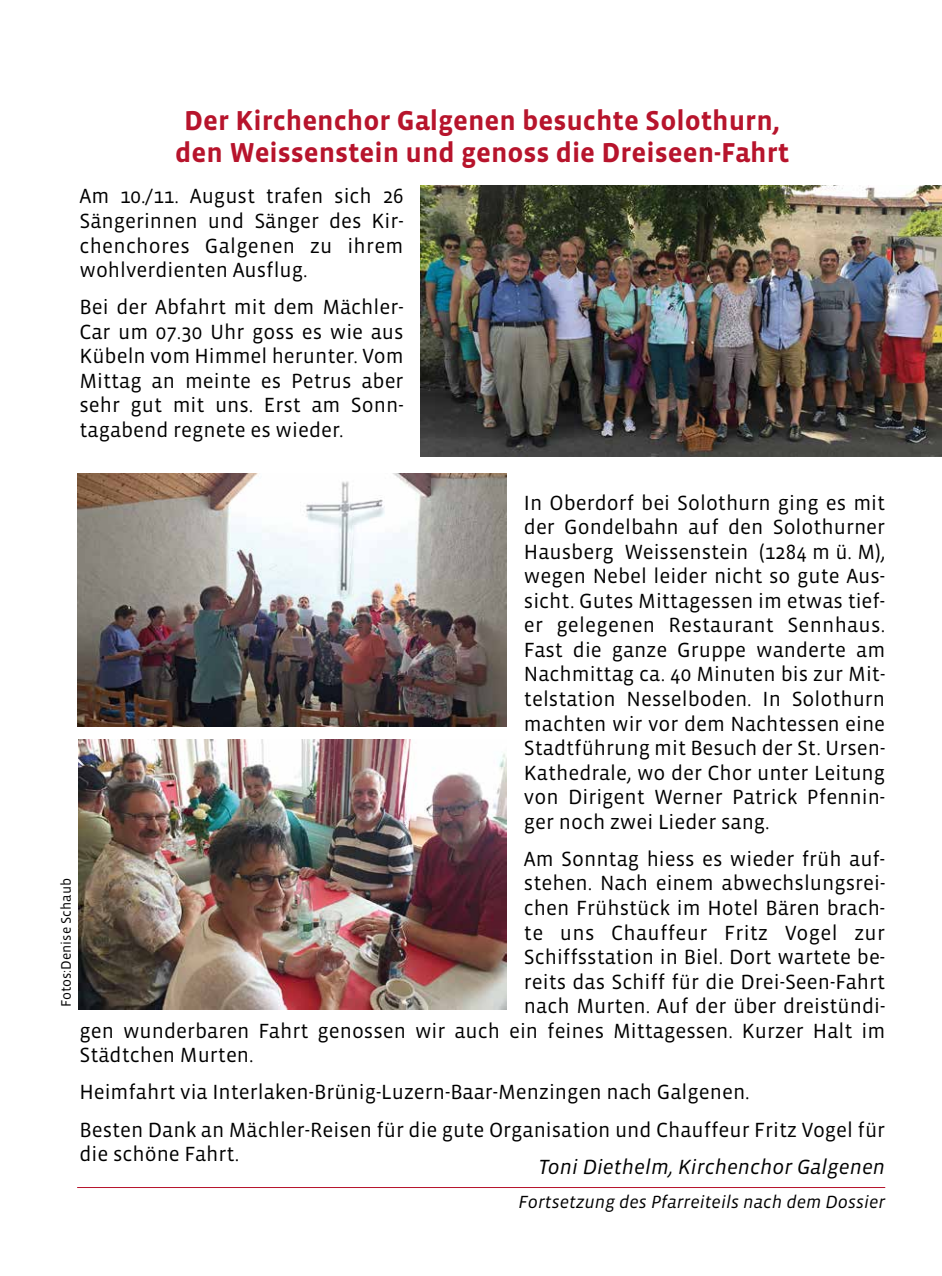
<style>
.page{position:relative;width:942px;height:1276px;background:#fff}
.page>*{position:absolute;margin:0;border:0;box-sizing:border-box;transform-origin:0 0}
.t1{font:700 28px/32.6px "Vista Sans";color:#b7142c;text-align:center}
.t2{font:21px/24.6px "Vista Sans";color:#000;text-align:justify}
.t3{font:italic 21px "Vista Sans";color:#000}
.t4{font:italic 18px "Vista Sans";color:#000}
.t5{font:14px "Vista Sans";color:#000}
</style>
<div class="page">
<img style="left:420px;top:186px;width:521px;height:270px">
<img style="left:77px;top:474px;width:429px;height:253px">
<img style="left:78px;top:739px;width:428px;height:270px">
<hr style="left:77px;top:1187px;width:807px;height:1px;background:#b7142c">
<h1 class="t1" style="left:175px;top:105px;width:615px">Der Kirchenchor Galgenen besuchte Solothurn, den Weissenstein und genoss die Dreiseen-Fahrt</h1>
<p class="t2" style="left:79px;top:184px;width:325px">Am 10./11. August trafen sich 26<br>Sängerinnen und Sänger des Kir&shy;chenchores Galgenen zu ihrem wohlverdienten Ausflug.</p>
<p class="t2" style="left:79px;top:295px;width:325px">Bei der Abfahrt mit dem Mächler-Car um 07.30 Uhr goss es wie aus Kübeln vom Himmel herunter. Vom Mittag an meinte es Petrus aber sehr gut mit uns. Erst am Sonn&shy;tagabend regnete es wieder.</p>
<p class="t5" style="left:59px;top:1007px;width:131px;rotate:-90deg">Fotos:Denise Schaub</p>
<p class="t2" style="left:523px;top:490px;width:362px">In Oberdorf bei Solothurn ging es mit der Gondelbahn auf den Solothurner Hausberg Weissenstein (1284 m ü. M), wegen Nebel leider nicht so gute Aus&shy;sicht. Gutes Mittagessen im etwas tief&shy;er gelegenen Restaurant Sennhaus.<br>Fast die ganze Gruppe wanderte am Nachmittag ca. 40 Minuten bis zur Mit&shy;telstation Nesselboden. In Solothurn machten wir vor dem Nachtessen eine Stadtführung mit Besuch der St. Ursen-Kathedrale, wo der Chor unter Leitung von Dirigent Werner Patrick Pfennin&shy;ger noch zwei Lieder sang.</p>
<p class="t2" style="left:523px;top:847px;width:362px">Am Sonntag hiess es wieder früh auf-</p>
<p class="t2" style="left:523px;top:871px;width:362px">stehen. Nach einem abwechslungsrei-</p>
<p class="t2" style="left:523px;top:896px;width:362px">chen Frühstück im Hotel Bären brach-</p>
<p class="t2" style="left:523px;top:920px;width:362px">te uns Chauffeur Fritz Vogel zur</p>
<p class="t2" style="left:523px;top:945px;width:362px">Schiffsstation in Biel. Dort wartete be-</p>
<p class="t2" style="left:523px;top:969px;width:362px">reits das Schiff für die Drei-Seen-Fahrt</p>
<p class="t2" style="left:523px;top:994px;width:362px">nach Murten. Auf der über dreistündi-</p>
<p class="t2" style="left:79px;top:1019px;width:807px">gen wunderbaren Fahrt genossen wir auch ein feines Mittagessen. Kurzer Halt im</p>
<p class="t2" style="left:79px;top:1043px;width:176px">Städtchen Murten.</p>
<p class="t2" style="left:79px;top:1074px;width:807px;line-height:37.2px">Heimfahrt via Interlaken-Brünig-Luzern-Baar-Menzingen nach Galgenen.<br>Besten Dank an Mächler-Reisen für die gute Organisation und Chauffeur Fritz Vogel für</p>
<p class="t2" style="left:79px;top:1142px;width:161px">die schöne Fahrt.</p>
<p class="t3" style="left:538px;top:1156px;width:348px">Toni Diethelm, Kirchenchor Galgenen</p>
<p class="t4" style="left:518px;top:1192px;width:368px">Fortsetzung des Pfarreiteils nach dem Dossier</p>
</div>
